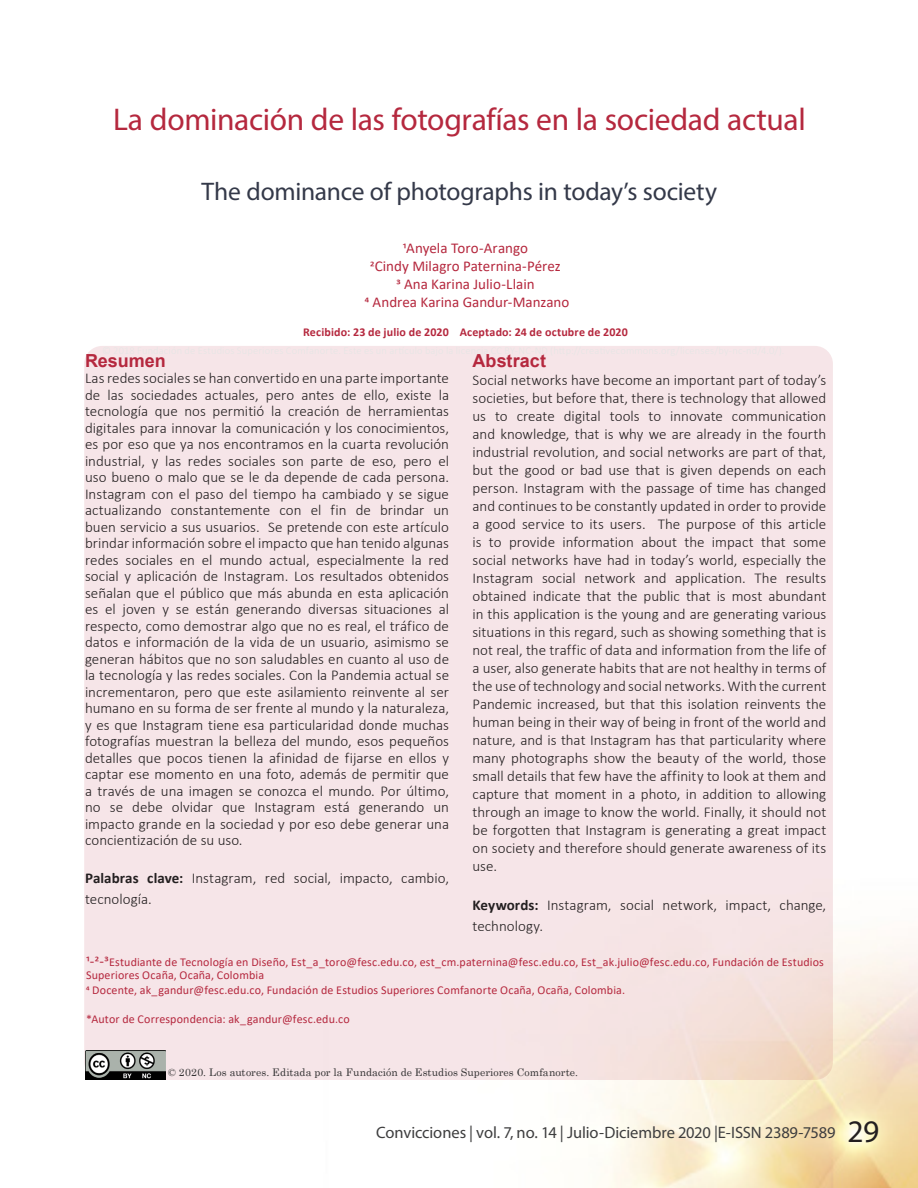
<style>
.page{position:relative;width:918px;height:1188px;background:#fff}
.page>*{position:absolute;margin:0;border:0;box-sizing:border-box;transform-origin:0 0}
.titulo{font:31.5px "Myriad Pro";letter-spacing:-.01em;color:#b5283e}
.titulo_ingles{font:25.5px "Myriad Pro";letter-spacing:-.01em;color:#343949}
.sub{font:700 18px "Arial";color:#b5283e}
.t1{font:16.5px "Myriad Pro";letter-spacing:-.005em;color:#3e3e3f}
.t2{font:300 15px/16.5px "Calibri";color:#231f20;text-align:justify}
.autor{font:15px "Calibri";color:#b5283e}
.Sub2{font:12px/13.5px "Calibri";letter-spacing:.015em;color:#b5283e}
.autor-2{font:700 12px "Calibri";letter-spacing:.015em;color:#b5283e}
.t3{font:10.5px "Century Schoolbook";letter-spacing:.015em;color:#333233}
.s1{font-weight:700}
.s2{font-size:15px}
.s3{font-size:31.5px;color:#231f20}
</style>
<div class="page">
<img style="left:97px;top:346px;width:821px;height:842px">
<div style="left:84px;top:346px;width:749px;height:734px;background:#f6e5e8;border-radius:18px"></div>
<img style="left:85px;top:1051px;width:80px;height:29px">
<p class="titulo" style="left:113px;top:100px;width:694px">La dominación de las fotografías en la sociedad actual</p>
<p class="titulo_ingles" style="left:202px;top:176px;width:517px">The dominance of photographs in today’s society</p>
<p class="autor" style="left:403px;top:238px;width:127px">1Anyela Toro-Arango</p>
<p class="autor" style="left:370px;top:256px;width:192px">2Cindy Milagro Paternina-Pérez</p>
<p class="autor" style="left:396px;top:274px;width:140px">3 Ana Karina Julio-Llain</p>
<p class="autor" style="left:365px;top:292px;width:206px">4 Andrea Karina Gandur-Manzano</p>
<p class="autor-2" style="left:303px;top:323px;width:326px">Recibido: 23 de julio de 2020 Aceptado: 24 de octubre de 2020</p>
<p class="sub" style="left:85px;top:348px;width:82px">Resumen</p>
<p class="t2" style="left:85px;top:370px;width:366px">Las redes sociales se han convertido en una parte importante de las sociedades actuales, pero antes de ello, existe la tecnología que nos permitió la creación de herramientas digitales para innovar la comunicación y los conocimientos, es por eso que ya nos encontramos en la cuarta revolución industrial, y las redes sociales son parte de eso, pero el uso bueno o malo que se le da depende de cada persona.<br>Instagram con el paso del tiempo ha cambiado y se sigue actualizando constantemente con el fin de brindar un buen servicio a sus usuarios. Se pretende con este artículo brindar información sobre el impacto que han tenido algunas redes sociales en el mundo actual, especialmente la red social y aplicación de Instagram. Los resultados obtenidos señalan que el público que más abunda en esta aplicación es el joven y se están generando diversas situaciones al respecto, como demostrar algo que no es real, el tráfico de datos e información de la vida de un usuario, asimismo se generan hábitos que no son saludables en cuanto al uso de la tecnología y las redes sociales. Con la Pandemia actual se incrementaron, pero que este asilamiento reinvente al ser humano en su forma de ser frente al mundo y la naturaleza, y es que Instagram tiene esa particularidad donde muchas fotografías muestran la belleza del mundo, esos pequeños detalles que pocos tienen la afinidad de fijarse en ellos y captar ese momento en una foto, además de permitir que a través de una imagen se conozca el mundo. Por último, no se debe olvidar que Instagram está generando un impacto grande en la sociedad y por eso debe generar una concientización de su uso.</p>
<p class="t2" style="left:85px;top:867px;width:366px;line-height:21px"><span class="s1">Palabras clave:</span> Instagram, red social, impacto, cambio, tecnología.</p>
<p class="sub" style="left:472px;top:348px;width:75px">Abstract</p>
<p class="t2" style="left:472px;top:371px;width:355px;line-height:18px">Social networks have become an important part of today’s societies, but before that, there is technology that allowed us to create digital tools to innovate communication and knowledge, that is why we are already in the fourth industrial revolution, and social networks are part of that, but the good or bad use that is given depends on each person. Instagram with the passage of time has changed and continues to be constantly updated in order to provide a good service to its users. The purpose of this article is to provide information about the impact that some social networks have had in today’s world, especially the Instagram social network and application. The results obtained indicate that the public that is most abundant in this application is the young and are generating various situations in this regard, such as showing something that is not real, the traffic of data and information from the life of a user, also generate habits that are not healthy in terms of the use of technology and social networks. With the current Pandemic increased, but that this isolation reinvents the human being in their way of being in front of the world and nature, and is that Instagram has that particularity where many photographs show the beauty of the world, those small details that few have the affinity to look at them and capture that moment in a photo, in addition to allowing through an image to know the world. Finally, it should not be forgotten that Instagram is generating a great impact on society and therefore should generate awareness of its use.</p>
<p class="t2" style="left:472px;top:894px;width:355px;line-height:21px"><span class="s1">Keywords:</span> Instagram, social network, impact, change, technology.</p>
<p class="Sub2" style="left:86px;top:955px;width:739px"><span class="s2">1-2-3</span>Estudiante de Tecnología en Diseño, Est_a_toro@fesc.edu.co, est_cm.paternina@fesc.edu.co, Est_ak.julio@fesc.edu.co, Fundación de Estudios<br>Superiores Ocaña, Ocaña, Colombia</p>
<p class="Sub2" style="left:86px;top:983px;width:541px">4 Docente, ak_gandur@fesc.edu.co, Fundación de Estudios Superiores Comfanorte Ocaña, Ocaña, Colombia.</p>
<p class="Sub2" style="left:86px;top:1012px;width:265px">*Autor de Correspondencia: ak_gandur@fesc.edu.co</p>
<p class="t3" style="left:168px;top:1063px;width:411px">© 2020. Los autores. Editada por la Fundación de Estudios Superiores Comfanorte.</p>
<p class="t1" style="left:376px;top:1123px;width:504px">Convicciones | vol. 7, no. 14 | Julio-Diciembre 2020 |E-ISSN 2389-7589 <span class="s3">29</span></p>
</div>
